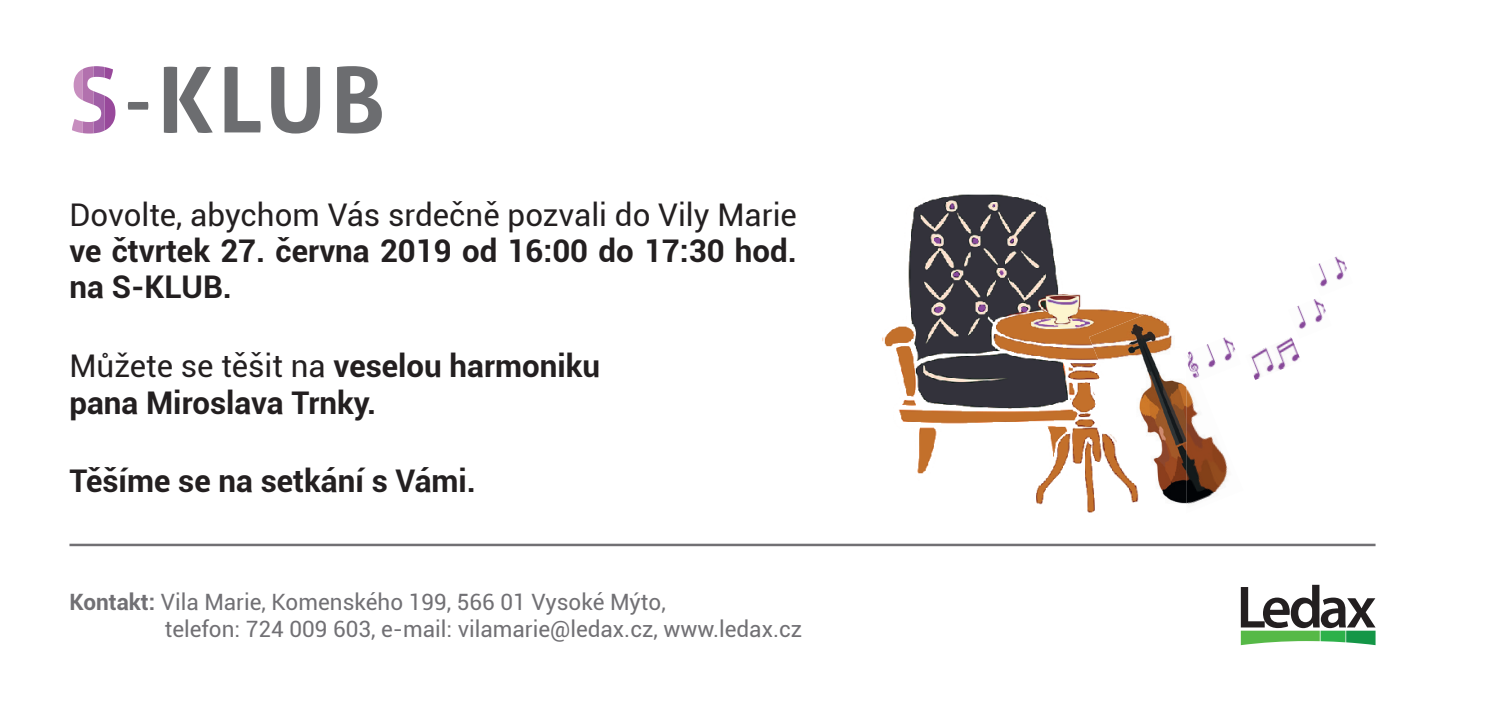
<style>
.page{position:relative;width:1489px;height:702px;background:#fff}
.page>*{position:absolute;margin:0;border:0;box-sizing:border-box;transform-origin:0 0}
.t1{font:700 31.25px/36.2px "Roboto";color:#231f20}
.t2{font:31.25px "Roboto";color:#231f20}
.t3{font:22.5px/27px "Roboto";color:#717074}
.s1{font-weight:400}
.s2{font-weight:700}
</style>
<div class="page">
<hr style="left:69px;top:543px;width:1306px;height:3px;background:#717074">
<svg style="left:1240px;top:584px;width:135px;height:61px"></svg>
<svg style="left:128px;top:102px;width:20px;height:8px"></svg>
<svg style="left:164px;top:67px;width:49px;height:66px"></svg>
<svg style="left:224px;top:67px;width:36px;height:65px"></svg>
<svg style="left:271px;top:67px;width:49px;height:66px"></svg>
<svg style="left:337px;top:66px;width:45px;height:67px"></svg>
<svg style="left:72px;top:66px;width:43px;height:67px"></svg>
<img style="left:882px;top:194px;width:207px;height:319px">
<img style="left:1186px;top:386px;width:42px;height:118px">
<img style="left:1089px;top:309px;width:97px;height:204px">
<img style="left:1189px;top:337px;width:47px;height:40px">
<img style="left:1187px;top:352px;width:11px;height:26px">
<svg style="left:1183px;top:353px;width:3px;height:8px"></svg>
<img style="left:1251px;top:338px;width:49px;height:42px">
<img style="left:1290px;top:299px;width:36px;height:39px">
<img style="left:1318px;top:256px;width:29px;height:31px">
<p class="t2" style="left:69px;top:193px;width:729px">Dovolte, abychom Vás srdečně pozvali do Vily Marie</p>
<p class="t1" style="left:69px;top:232px;width:729px">ve čtvrtek 27. června 2019 od 16:00 do 17:30 hod. na S-KLUB.</p>
<p class="t1" style="left:69px;top:347px;width:532px"><span class="s1">Můžete se těšit na</span> veselou harmoniku pana Miroslava Trnky.</p>
<p class="t1" style="left:69px;top:462px;width:408px">Těšíme se na setkání s Vámi.</p>
<p class="t3" style="left:165px;top:587px;width:639px;text-indent:-95px"><span class="s2">Kontakt:</span> Vila Marie, Komenského 199, 566 01 Vysoké Mýto,<br>telefon: 724 009 603, e-mail: vilamarie@ledax.cz, www.ledax.cz</p>
</div>
